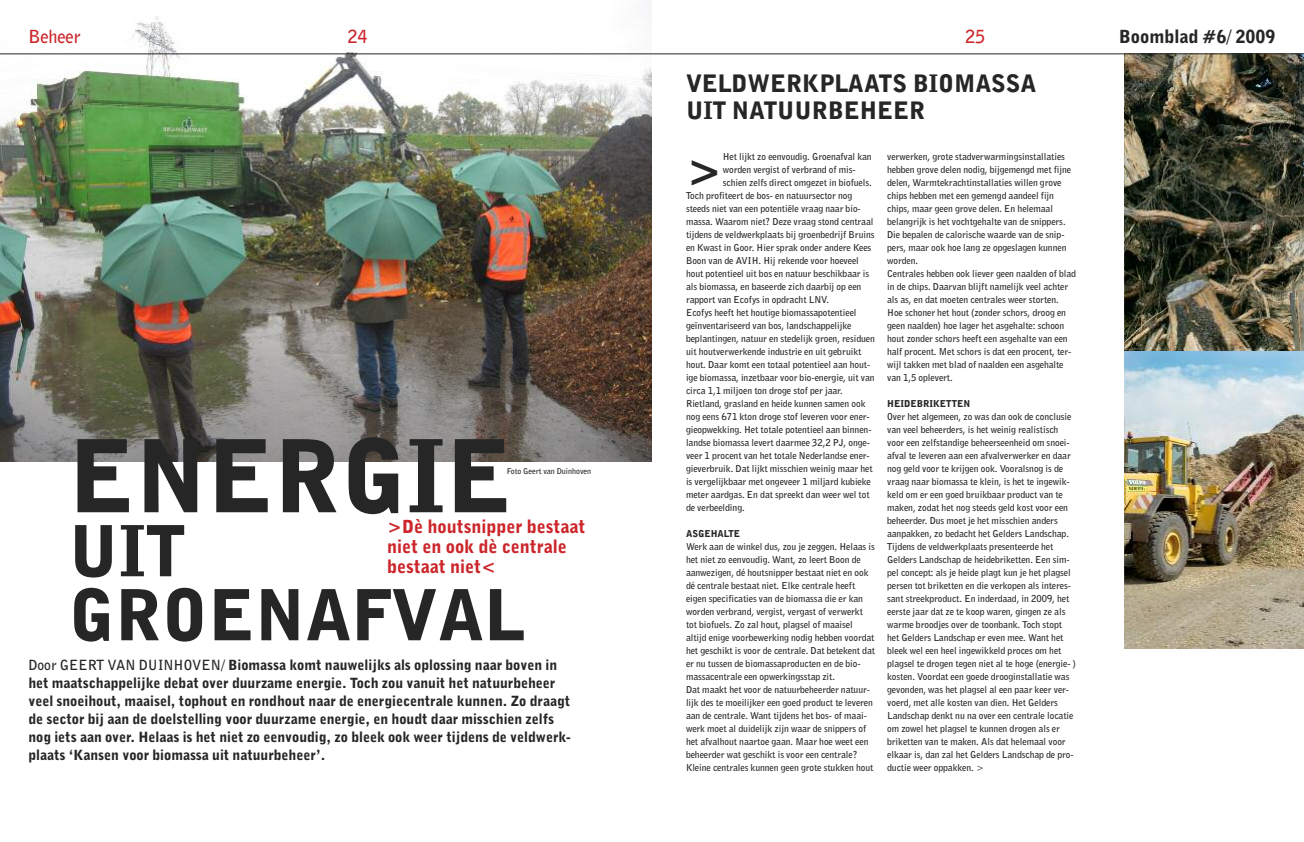
<style>
.page{position:relative;width:1304px;height:842px;background:#fff}
.page>*{position:absolute;margin:0;border:0;box-sizing:border-box;transform-origin:0 0}
.t1{font:900 100px "Bell Gothic BT";color:#272627}
.t2{font:900 70px/64px "Bell Gothic BT";color:#272627}
.t3{font:900 44.2px "Bell Gothic BT";color:#272627}
.t4{font:900 24px/27px "Bell Gothic BT";color:#272627}
.t5{font:900 18px/20px "Bell Gothic BT";color:#cc262b}
.t6{font:900 18px "Bell Gothic BT";color:#272627}
.t7{font:700 18px "Bell Gothic BT";color:#cc262b}
.t8{font:900 14px/18px "Bell Gothic BT";color:#272627}
.t9{font:700 9.5px/13px "Bell Gothic BT";color:#272627}
.t10{font:900 9.5px "Bell Gothic BT";color:#272627}
.t11{font:700 8px "Bell Gothic BT";color:#272627}
.s1{font-weight:700}
</style>
<div class="page">
<img style="left:0;top:16px;width:652px;height:445px">
<img style="left:1125px;top:55px;width:179px;height:593px">
<hr style="left:0;top:54px;width:1304px;height:1px;background:#272627">
<h3 class="t7" style="left:28px;top:30px;width:53px">Beheer</h3>
<h3 class="t7" style="left:347px;top:30px;width:22px">24</h3>
<h3 class="t7" style="left:965px;top:30px;width:22px">25</h3>
<h3 class="t6" style="left:1119px;top:30px;width:158px">Boomblad #6/ 2009</h3>
<h1 class="t1" style="left:68px;top:439px;width:445px">ENERGIE</h1>
<h2 class="t2" style="left:68px;top:525px;width:457px">UIT<br>GROENAFVAL</h2>
<p class="t11" style="left:507px;top:468px;width:86px">Foto Geert van Duinhoven</p>
<h3 class="t5" style="left:387px;top:518px;width:200px">&gt;Dè houtsnipper bestaat niet en ook dè centrale bestaat niet&lt;</h3>
<p class="t8" style="left:28px;top:657px;width:544px"><span class="s1">Door GEERT VAN DUINHOVEN/</span> Biomassa komt nauwelijks als oplossing naar boven in het maatschappelijke debat over duurzame energie. Toch zou vanuit het natuurbeheer veel snoeihout, maaisel, tophout en rondhout naar de energiecentrale kunnen. Zo draagt de sector bij aan de doelstelling voor duurzame energie, en houdt daar misschien zelfs nog iets aan over. Helaas is het niet zo eenvoudig, zo bleek ook weer tijdens de veldwerk&shy;plaats ‘Kansen voor biomassa uit natuurbeheer’.</p>
<h3 class="t4" style="left:686px;top:72px;width:352px">VELDWERKPLAATS BIOMASSA<br>UIT NATUURBEHEER</h3>
<p class="t9" style="left:723px;top:151px;width:150px">Het lijkt zo eenvoudig. Groenafval kan</p>
<p class="t9" style="left:723px;top:164px;width:134px">worden vergist of verbrand of mis-</p>
<p class="t9" style="left:723px;top:177px;width:150px">schien zelfs direct omgezet in biofuels.</p>
<p class="t9" style="left:686px;top:190px;width:168px">Toch profiteert de bos- en natuursector nog</p>
<p class="t9" style="left:686px;top:203px;width:176px">steeds niet van een potentiële vraag naar bio-</p>
<p class="t9" style="left:686px;top:216px;width:189px">massa. Waarom niet? Deze vraag stond centraal</p>
<p class="t9" style="left:686px;top:229px;width:190px">tijdens de veldwerkplaats bij groenbedrijf Bruins</p>
<p class="t9" style="left:686px;top:242px;width:187px">en Kwast in Goor. Hier sprak onder andere Kees</p>
<p class="t9" style="left:686px;top:255px;width:174px">Boon van de AVIH. Hij rekende voor hoeveel</p>
<p class="t9" style="left:686px;top:268px;width:185px">hout potentieel uit bos en natuur beschikbaar is</p>
<p class="t9" style="left:686px;top:281px;width:177px">als biomassa, en baseerde zich daarbij op een</p>
<p class="t9" style="left:686px;top:294px;width:145px">rapport van Ecofys in opdracht LNV.</p>
<p class="t9" style="left:686px;top:307px;width:172px">Ecofys heeft het houtige biomassapotentieel</p>
<p class="t9" style="left:686px;top:320px;width:167px">geïnventariseerd van bos, landschappelijke</p>
<p class="t9" style="left:686px;top:333px;width:190px">beplantingen, natuur en stedelijk groen, residuen</p>
<p class="t9" style="left:686px;top:346px;width:177px">uit houtverwerkende industrie en uit gebruikt</p>
<p class="t9" style="left:686px;top:359px;width:186px">hout. Daar komt een totaal potentieel aan hout-</p>
<p class="t9" style="left:686px;top:372px;width:190px">ige biomassa, inzetbaar voor bio-energie, uit van</p>
<p class="t9" style="left:686px;top:385px;width:158px">circa 1,1 miljoen ton droge stof per jaar.</p>
<p class="t9" style="left:686px;top:398px;width:181px">Rietland, grasland en heide kunnen samen ook</p>
<p class="t9" style="left:686px;top:411px;width:185px">nog eens 671 kton droge stof leveren voor ener-</p>
<p class="t9" style="left:686px;top:424px;width:187px">gieopwekking. Het totale potentieel aan binnen-</p>
<p class="t9" style="left:686px;top:437px;width:185px">landse biomassa levert daarmee 32,2 PJ, onge-</p>
<p class="t9" style="left:686px;top:450px;width:185px">veer 1 procent van het totale Nederlandse ener-</p>
<p class="t9" style="left:686px;top:463px;width:188px">gieverbruik. Dat lijkt misschien weinig maar het</p>
<p class="t9" style="left:686px;top:476px;width:186px">is vergelijkbaar met ongeveer 1 miljard kubieke</p>
<p class="t9" style="left:686px;top:489px;width:185px">meter aardgas. En dat spreekt dan weer wel tot</p>
<p class="t9" style="left:686px;top:502px;width:60px">de verbeelding.</p>
<p class="t10" style="left:686px;top:530px;width:56px">ASGEHALTE</p>
<p class="t9" style="left:686px;top:541px;width:190px">Werk aan de winkel dus, zou je zeggen. Helaas is het niet zo eenvoudig. Want, zo leert Boon de aanwezigen, dé houtsnipper bestaat niet en ook dé centrale bestaat niet. Elke centrale heeft eigen specificaties van de biomassa die er kan worden verbrand, vergist, vergast of verwerkt tot biofuels. Zo zal hout, plagsel of maaisel altijd enige voorbewerking nodig hebben voordat het geschikt is voor de centrale. Dat betekent dat er nu tussen de biomassaproducten en de bio&shy;massacentrale een opwerkingsstap zit.<br>Dat maakt het voor de natuurbeheerder natuur&shy;lijk des te moeilijker een goed product te leveren aan de centrale. Want tijdens het bos- of maai&shy;werk moet al duidelijk zijn waar de snippers of het afvalhout naartoe gaan. Maar hoe weet een beheerder wat geschikt is voor een centrale?<br>Kleine centrales kunnen geen grote stukken hout</p>
<h3 class="t3" style="left:686px;top:154px;width:38px">&gt;</h3>
<p class="t9" style="left:887px;top:151px;width:190px">verwerken, grote stadverwarmingsinstallaties hebben grove delen nodig, bijgemengd met fijne delen, Warmtekrachtinstallaties willen grove chips hebben met een gemengd aandeel fijn chips, maar geen grove delen. En helemaal belangrijk is het vochtgehalte van de snippers.<br>Die bepalen de calorische waarde van de snip&shy;pers, maar ook hoe lang ze opgeslagen kunnen worden.<br>Centrales hebben ook liever geen naalden of blad in de chips. Daarvan blijft namelijk veel achter als as, en dat moeten centrales weer storten.<br>Hoe schoner het hout (zonder schors, droog en geen naalden) hoe lager het asgehalte: schoon hout zonder schors heeft een asgehalte van een half procent. Met schors is dat een procent, ter&shy;wijl takken met blad of naalden een asgehalte van 1,5 oplevert.</p>
<p class="t10" style="left:887px;top:400px;width:85px">HEIDEBRIKETTEN</p>
<p class="t9" style="left:887px;top:411px;width:190px">Over het algemeen, zo was dan ook de conclusie van veel beheerders, is het weinig realistisch voor een zelfstandige beheerseenheid om snoei&shy;afval te leveren aan een afvalverwerker en daar nog geld voor te krijgen ook. Vooralsnog is de vraag naar biomassa te klein, is het te ingewik&shy;keld om er een goed bruikbaar product van te maken, zodat het nog steeds geld kost voor een beheerder. Dus moet je het misschien anders aanpakken, zo bedacht het Gelders Landschap.<br>Tijdens de veldwerkplaats presenteerde het Gelders Landschap de heidebriketten. Een sim&shy;pel concept: als je heide plagt kun je het plagsel persen tot briketten en die verkopen als interes&shy;sant streekproduct. En inderdaad, in 2009, het eerste jaar dat ze te koop waren, gingen ze als warme broodjes over de toonbank. Toch stopt het Gelders Landschap er even mee. Want het bleek wel een heel ingewikkeld proces om het plagsel te drogen tegen niet al te hoge (energie- ) kosten. Voordat een goede drooginstallatie was gevonden, was het plagsel al een paar keer ver&shy;voerd, met alle kosten van dien. Het Gelders Landschap denkt nu na over een centrale locatie om zowel het plagsel te kunnen drogen als er briketten van te maken. Als dat helemaal voor elkaar is, dan zal het Gelders Landschap de pro&shy;ductie weer oppakken. &gt;</p>
</div>
